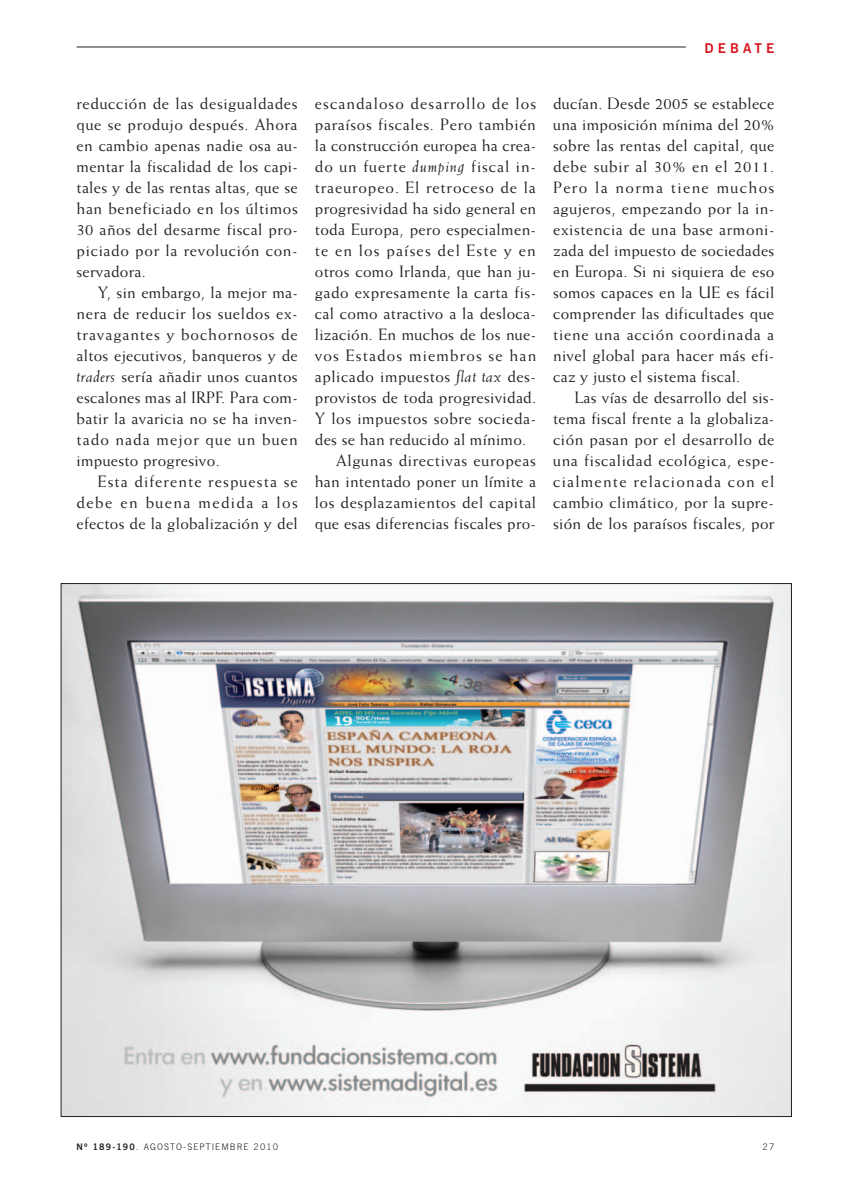
<style>
.page{position:relative;width:851px;height:1191px;background:#fff}
.page>*{position:absolute;margin:0;border:0;box-sizing:border-box;transform-origin:0 0}
.t1{font:16.5px/21px "Weiss Std";letter-spacing:.02em;color:#231f20;text-align:justify}
.t2{font:16.5px "Weiss Std";letter-spacing:.04em;color:#231f20}
.t3{font:16.5px "Weiss Std";letter-spacing:.065em;color:#231f20}
.t4{font:16.5px "Weiss Std";letter-spacing:.06em;color:#231f20}
.t5{font:16.5px "Weiss Std";letter-spacing:.055em;color:#231f20}
.t6{font:16.5px "Weiss Std";letter-spacing:.05em;color:#231f20}
.t7{font:700 13.5px "News Gothic BT";letter-spacing:.305em;color:#d7171f}
.t8{font:300 9px "News Gothic BT";letter-spacing:.12em;color:#231f20}
.s1{font-style:italic}
.s2{font-weight:700}
</style>
<div class="page">
<hr style="left:77px;top:47px;width:608px;height:1px;background:#231f20">
<img style="left:63px;top:585px;width:726px;height:529px">
<p class="t7" style="left:704px;top:40px;width:71px">DEBATE</p>
<p class="t1" style="left:77px;top:94px;width:223px">reducción de las desigualdades que se produjo después. Ahora en cambio apenas nadie osa au&shy;mentar la fiscalidad de los capi&shy;tales y de las rentas altas, que se han beneficiado en los últimos 30 años del desarme fiscal pro&shy;piciado por la revolución con&shy;servadora.</p>
<p class="t1" style="left:77px;top:283px;width:223px;text-indent:21px">Y, sin embargo, la mejor ma&shy;nera de reducir los sueldos ex&shy;travagantes y bochornosos de altos ejecutivos, banqueros y de <span class="s1">traders</span> sería añadir unos cuantos escalones mas al IRPF. Para com&shy;batir la avaricia no se ha inven&shy;tado nada mejor que un buen impuesto progresivo.</p>
<p class="t1" style="left:77px;top:472px;width:223px;text-indent:21px">Esta diferente respuesta se debe en buena medida a los efectos de la globalización y del</p>
<p class="t4" style="left:315px;top:97px;width:223px">escandaloso desarrollo de los</p>
<p class="t2" style="left:315px;top:118px;width:222px">paraísos fiscales. Pero también</p>
<p class="t1" style="left:315px;top:136px;width:223px">la construcción europea ha crea-</p>
<p class="t5" style="left:315px;top:160px;width:223px">do un fuerte <span class="s1">dumping</span> fiscal in-</p>
<p class="t6" style="left:315px;top:181px;width:222px">traeuropeo. El retroceso de la</p>
<p class="t1" style="left:315px;top:199px;width:223px">progresividad ha sido general en</p>
<p class="t1" style="left:315px;top:220px;width:223px">toda Europa, pero especialmen-</p>
<p class="t3" style="left:315px;top:244px;width:222px">te en los países del Este y en</p>
<p class="t1" style="left:315px;top:262px;width:223px">otros como Irlanda, que han ju-</p>
<p class="t1" style="left:315px;top:283px;width:223px">gado expresamente la carta fis-</p>
<p class="t1" style="left:315px;top:304px;width:222px">cal como atractivo a la desloca-</p>
<p class="t1" style="left:315px;top:325px;width:223px">lización. En muchos de los nue-</p>
<p class="t3" style="left:315px;top:349px;width:223px">vos Estados miembros se han</p>
<p class="t1" style="left:315px;top:367px;width:223px">aplicado impuestos <span class="s1">flat tax</span> des-</p>
<p class="t1" style="left:315px;top:388px;width:223px">provistos de toda progresividad.</p>
<p class="t1" style="left:315px;top:409px;width:223px">Y los impuestos sobre socieda-</p>
<p class="t1" style="left:315px;top:430px;width:213px">des se han reducido al mínimo.</p>
<p class="t2" style="left:336px;top:454px;width:201px">Algunas directivas europeas</p>
<p class="t1" style="left:315px;top:472px;width:223px">han intentado poner un límite a</p>
<p class="t1" style="left:315px;top:493px;width:223px">los desplazamientos del capital</p>
<p class="t1" style="left:315px;top:514px;width:223px">que esas diferencias fiscales pro-</p>
<p class="t1" style="left:553px;top:94px;width:223px">ducían. Desde 2005 se establece una imposición mínima del 20% sobre las rentas del capital, que debe subir al 30% en el 2011.<br>Pero la norma tiene muchos agujeros, empezando por la in&shy;existencia de una base armoni&shy;zada del impuesto de sociedades en Europa. Si ni siquiera de eso somos capaces en la UE es fácil comprender las dificultades que tiene una acción coordinada a nivel global para hacer más efi&shy;caz y justo el sistema fiscal.</p>
<p class="t1" style="left:553px;top:388px;width:223px;text-indent:21px">Las vías de desarrollo del sis&shy;tema fiscal frente a la globaliza&shy;ción pasan por el desarrollo de una fiscalidad ecológica, espe&shy;cialmente relacionada con el cambio climático, por la supre&shy;sión de los paraísos fiscales, por</p>
<p class="t8" style="left:77px;top:1141px;width:203px"><span class="s2">Nº 189-190</span>. AGOSTO-SEPTIEMBRE 2010</p>
<p class="t8" style="left:762px;top:1141px;width:13px">27</p>
</div>
